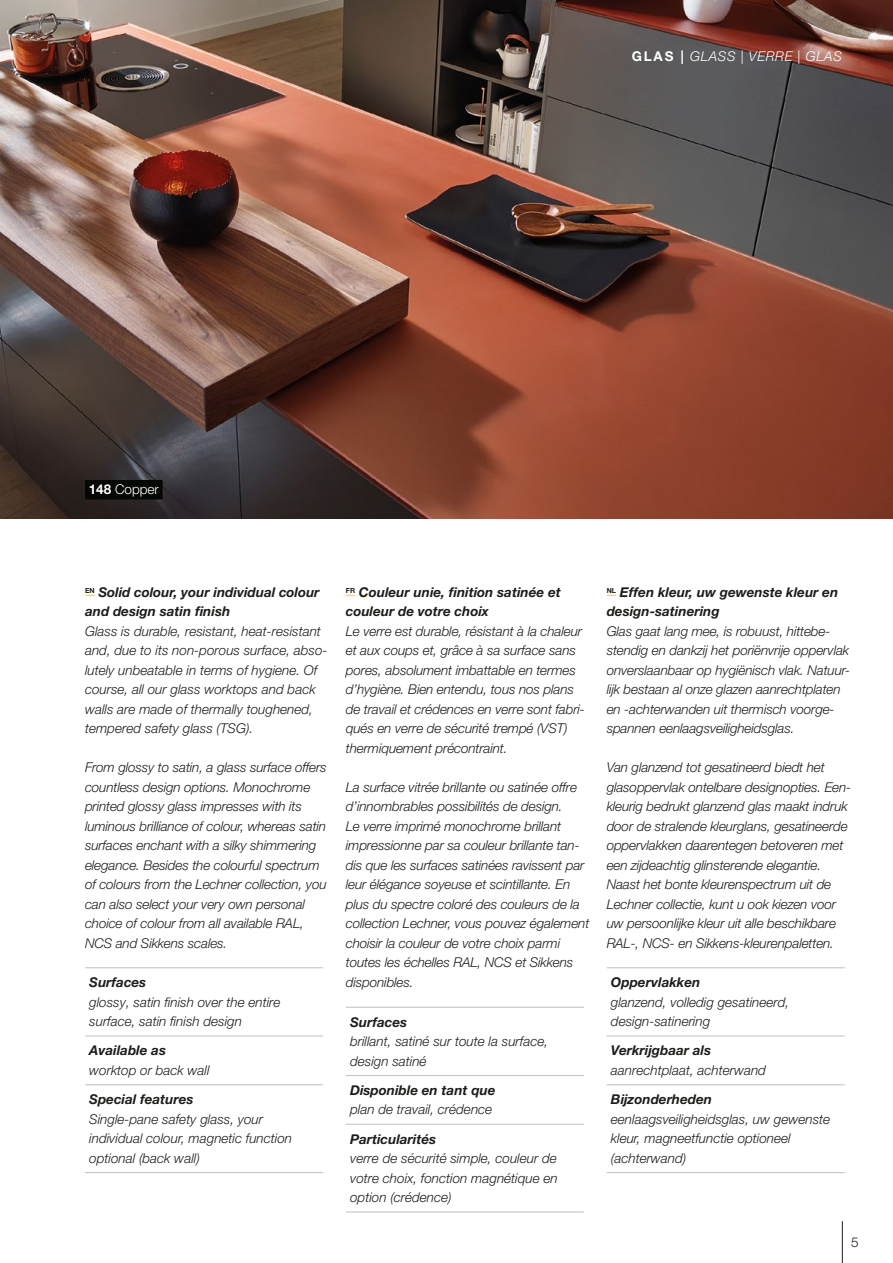
<style>
.page{position:relative;width:893px;height:1263px;background:#fff}
.page>*{position:absolute;margin:0;border:0;box-sizing:border-box;transform-origin:0 0}
.t1{font:italic 300 13.5px/19.5px "Helvetica Neue LT Pro";letter-spacing:-.01em;color:#1d1d1b}
.t2{font:italic 700 13.5px/19.5px "Helvetica Neue LT Std";color:#1d1d1b}
.t3{font:italic 300 13.5px "Helvetica Neue LT Pro";letter-spacing:.05em;color:#fff}
.t4{font:300 13.5px "Helvetica Neue LT Pro";color:#fff}
.t5{font:300 13.5px "Helvetica Neue LT Pro";color:#1d1d1b}
.s1{font-weight:700;font-style:normal}
.s2{font-family:"Helvetica Neue LT Std";font-weight:700}
</style>
<div class="page">
<img style="left:0;top:0;width:893px;height:519px">
<div style="left:85px;top:480px;width:78px;height:19px;background:#050703"></div>
<hr style="left:85px;top:967px;width:238px;height:1px;background:#c6c6c6">
<hr style="left:85px;top:1035px;width:238px;height:1px;background:#c6c6c6">
<hr style="left:85px;top:1084px;width:238px;height:1px;background:#c6c6c6">
<hr style="left:85px;top:1172px;width:238px;height:1px;background:#c6c6c6">
<hr style="left:346px;top:1007px;width:238px;height:1px;background:#c6c6c6">
<hr style="left:346px;top:1075px;width:238px;height:1px;background:#c6c6c6">
<hr style="left:346px;top:1124px;width:238px;height:1px;background:#c6c6c6">
<hr style="left:346px;top:1211px;width:238px;height:1px;background:#c6c6c6">
<hr style="left:607px;top:967px;width:238px;height:1px;background:#c6c6c6">
<hr style="left:607px;top:1035px;width:238px;height:1px;background:#c6c6c6">
<hr style="left:607px;top:1084px;width:238px;height:1px;background:#c6c6c6">
<hr style="left:607px;top:1172px;width:238px;height:1px;background:#c6c6c6">
<hr style="left:842px;top:1221px;width:1px;height:42px;background:#1d1d1b">
<p class="t3" style="left:632px;top:48px;width:212px"><span class="s1">GLAS |</span> GLASS | VERRE | GLAS</p>
<p class="t4" style="left:89px;top:481px;width:72px"><span class="s2">148</span> Copper</p>
<p class="t2" style="left:85px;top:582px;width:236px"><sup>EN</sup> Solid colour, your individual colour and design satin finish</p>
<p class="t1" style="left:85px;top:621px;width:244px">Glass is durable, resistant, heat-resistant and, due to its non-porous surface, abso&shy;lutely unbeatable in terms of hygiene. Of course, all our glass worktops and back walls are made of thermally toughened, tempered safety glass (TSG).</p>
<p class="t1" style="left:85px;top:757px;width:243px">From glossy to satin, a glass surface offers countless design options. Monochrome printed glossy glass impresses with its luminous brilliance of colour, whereas satin surfaces enchant with a silky shimmering elegance. Besides the colourful spectrum of colours from the Lechner collection, you can also select your very own personal choice of colour from all available RAL, NCS and Sikkens scales.</p>
<p class="t2" style="left:89px;top:972px;width:59px">Surfaces</p>
<p class="t1" style="left:89px;top:992px;width:193px">glossy, satin finish over the entire surface, satin finish design</p>
<p class="t2" style="left:89px;top:1040px;width:78px">Available as</p>
<p class="t1" style="left:89px;top:1060px;width:122px">worktop or back wall</p>
<p class="t2" style="left:89px;top:1089px;width:106px">Special features</p>
<p class="t1" style="left:89px;top:1109px;width:204px">Single-pane safety glass, your individual colour, magnetic function optional (back wall)</p>
<p class="t2" style="left:346px;top:582px;width:216px"><sup>FR</sup> Couleur unie, finition satinée et couleur de votre choix</p>
<p class="t1" style="left:346px;top:621px;width:240px">Le verre est durable, résistant à la chaleur et aux coups et, grâce à sa surface sans pores, absolument imbattable en termes d’hygiène. Bien entendu, tous nos plans de travail et crédences en verre sont fabri&shy;qués en verre de sécurité trempé (VST) thermiquement précontraint.</p>
<p class="t1" style="left:346px;top:777px;width:245px">La surface vitrée brillante ou satinée offre d’innombrables possibilités de design.<br>Le verre imprimé monochrome brillant impressionne par sa couleur brillante tan&shy;dis que les surfaces satinées ravissent par leur élégance soyeuse et scintillante. En plus du spectre coloré des couleurs de la collection Lechner, vous pouvez également choisir la couleur de votre choix parmi toutes les échelles RAL, NCS et Sikkens disponibles.</p>
<p class="t2" style="left:350px;top:1012px;width:59px">Surfaces</p>
<p class="t1" style="left:350px;top:1031px;width:200px">brillant, satiné sur toute la surface, design satiné</p>
<p class="t2" style="left:350px;top:1080px;width:147px">Disponible en tant que</p>
<p class="t1" style="left:350px;top:1100px;width:144px">plan de travail, crédence</p>
<p class="t2" style="left:350px;top:1129px;width:87px">Particularités</p>
<p class="t1" style="left:350px;top:1148px;width:209px;text-align:justify">verre de sécurité simple, couleur de votre choix, fonction magnétique en option (crédence)</p>
<p class="t2" style="left:607px;top:582px;width:233px"><sup>NL</sup> Effen kleur, uw gewenste kleur en design-satinering</p>
<p class="t1" style="left:607px;top:621px;width:245px">Glas gaat lang mee, is robuust, hittebe&shy;stendig en dankzij het poriënvrije oppervlak onverslaanbaar op hygiënisch vlak. Natuur&shy;lijk bestaan al onze glazen aanrechtplaten en -achterwanden uit thermisch voorge&shy;spannen eenlaagsveiligheidsglas.</p>
<p class="t1" style="left:607px;top:757px;width:246px">Van glanzend tot gesatineerd biedt het glasoppervlak ontelbare designopties. Een&shy;kleurig bedrukt glanzend glas maakt indruk door de stralende kleurglans, gesatineerde oppervlakken daarentegen betoveren met een zijdeachtig glinsterende elegantie.<br>Naast het bonte kleurenspectrum uit de Lechner collectie, kunt u ook kiezen voor uw persoonlijke kleur uit alle beschikbare RAL-, NCS- en Sikkens-kleurenpaletten.</p>
<p class="t2" style="left:611px;top:972px;width:91px">Oppervlakken</p>
<p class="t1" style="left:611px;top:992px;width:180px">glanzend, volledig gesatineerd, design-satinering</p>
<p class="t2" style="left:611px;top:1040px;width:102px">Verkrijgbaar als</p>
<p class="t1" style="left:611px;top:1060px;width:157px">aanrechtplaat, achterwand</p>
<p class="t2" style="left:611px;top:1089px;width:103px">Bijzonderheden</p>
<p class="t1" style="left:611px;top:1109px;width:221px">eenlaagsveiligheidsglas, uw gewenste kleur, magneetfunctie optioneel (achterwand)</p>
<p class="t5" style="left:851px;top:1234px;width:9px">5</p>
</div>
